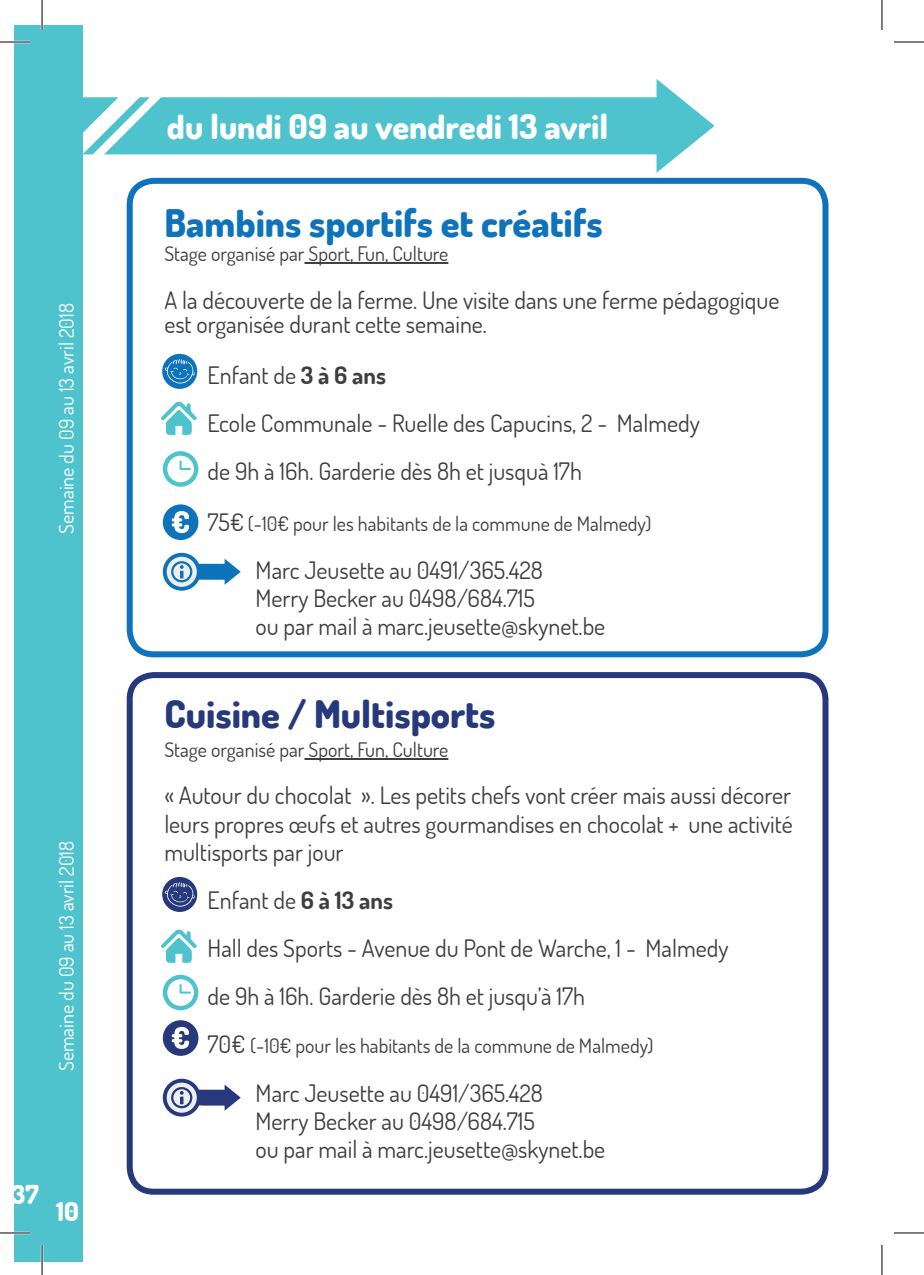
<style>
.page{position:relative;width:924px;height:1275px;background:#fff}
.page>*{position:absolute;margin:0;border:0;box-sizing:border-box;transform-origin:0 0}
.t1{font:800 38px "Dosis";color:#0e73bb}
.t2{font:800 38px "Dosis";color:#26397c}
.t3{font:800 34px "Dosis";color:#fff}
.t4{font:800 26px "Dosis";color:#fff}
.t5{font:24px/48px "Dosis";color:#3e3e3f}
.t6{font:20px "Dosis";color:#3e3e3f}
.t7{font:20px "Dosis";color:#fff}
.s1{font-weight:700}
.s2{font-size:24px}
</style>
<div class="page">
<div style="left:127px;top:178px;width:701px;height:479px;border:6px solid #0e73bb;border-radius:24px"></div>
<div style="left:14px;top:25px;width:68px;height:1236px;background:#4ec3ce"></div>
<hr style="left:304px;top:262px;width:144px;height:2px;background:#3e3e3f">
<hr style="left:304px;top:758px;width:144px;height:2px;background:#3e3e3f">
<svg style="left:163px;top:553px;width:37px;height:38px"></svg>
<div style="left:167px;top:557px;width:30px;height:30px;background:#edeeed;border-radius:50%"></div>
<svg style="left:171px;top:559px;width:70px;height:26px"></svg>
<svg style="left:163px;top:1078px;width:37px;height:38px"></svg>
<div style="left:167px;top:1082px;width:30px;height:30px;background:#edeeed;border-radius:50%"></div>
<svg style="left:171px;top:1084px;width:70px;height:26px"></svg>
<svg style="left:163px;top:451px;width:35px;height:36px"></svg>
<svg style="left:163px;top:974px;width:35px;height:36px"></svg>
<svg style="left:161px;top:401px;width:36px;height:34px"></svg>
<svg style="left:161px;top:929px;width:36px;height:34px"></svg>
<div style="left:163px;top:504px;width:35px;height:36px;background:#0e73bb;border-radius:50%"></div>
<svg style="left:172px;top:511px;width:17px;height:22px"></svg>
<div style="left:163px;top:1020px;width:35px;height:35px;background:#26397c;border-radius:50%"></div>
<svg style="left:172px;top:1027px;width:17px;height:22px"></svg>
<div style="left:127px;top:672px;width:701px;height:522px;border:6px solid #26397c;border-radius:24px"></div>
<div style="left:162px;top:354px;width:35px;height:35px;background:#0e73bb;border-radius:50%"></div>
<svg style="left:165px;top:358px;width:30px;height:26px"></svg>
<div style="left:162px;top:877px;width:35px;height:35px;background:#26397c;border-radius:50%"></div>
<svg style="left:165px;top:881px;width:30px;height:26px"></svg>
<svg style="left:104px;top:79px;width:610px;height:94px;fill:#4ec3ce"></svg>
<svg style="left:82px;top:97px;width:68px;height:57px"></svg>
<hr style="left:0;top:41px;width:30px;height:2px;background:#fff">
<hr style="left:0;top:1231px;width:30px;height:3px;background:#fff">
<hr style="left:41px;top:0;width:2px;height:30px;background:#fff">
<hr style="left:41px;top:1245px;width:2px;height:30px;background:#fff">
<hr style="left:0;top:42px;width:30px;height:1px;background:#000">
<hr style="left:893px;top:42px;width:30px;height:1px;background:#000">
<hr style="left:0;top:1232px;width:30px;height:1px;background:#000">
<hr style="left:893px;top:1232px;width:30px;height:1px;background:#000">
<hr style="left:42px;top:0;width:1px;height:30px;background:#000">
<hr style="left:42px;top:1245px;width:1px;height:30px;background:#000">
<hr style="left:881px;top:0;width:1px;height:30px;background:#000">
<hr style="left:881px;top:1245px;width:1px;height:30px;background:#000">
<p class="t7" style="left:53px;top:534px;width:232px;rotate:-90deg">Semaine du 09 au 13 avril 2018</p>
<p class="t7" style="left:53px;top:1071px;width:232px;rotate:-90deg">Semaine du 09 au 13 avril 2018</p>
<p class="t4" style="left:12px;top:1178px;width:29px">37</p>
<p class="t4" style="left:56px;top:1195px;width:24px">10</p>
<h2 class="t3" style="left:167px;top:105px;width:443px">du lundi 09 au vendredi 13 avril</h2>
<h1 class="t1" style="left:164px;top:199px;width:439px">Bambins sportifs et créatifs</h1>
<p class="t6" style="left:164px;top:240px;width:285px">Stage organisé par Sport, Fun, Culture</p>
<p class="t5" style="left:164px;top:287px;width:616px;line-height:24px">A la découverte de la ferme. Une visite dans une ferme pédagogique est organisée durant cette semaine.</p>
<p class="t5" style="left:207px;top:350px;width:493px">Enfant de <span class="s1">3 à 6 ans<br></span>Ecole Communale - Ruelle des Capucins, 2 - Malmedy de 9h à 16h. Garderie dès 8h et jusquà 17h</p>
<p class="t6" style="left:207px;top:510px;width:445px"><span class="s2">75€</span> (-10€ pour les habitants de la commune de Malmedy)</p>
<p class="t5" style="left:255px;top:555px;width:351px;line-height:28px">Marc Jeusette au 0491/365.428<br>Merry Becker au 0498/684.715<br>ou par mail à marc.jeusette@skynet.be</p>
<h1 class="t2" style="left:164px;top:690px;width:332px">Cuisine / Multisports</h1>
<p class="t6" style="left:164px;top:736px;width:285px">Stage organisé par Sport, Fun, Culture</p>
<p class="t5" style="left:164px;top:780px;width:629px;line-height:28.8px;text-align:justify">« Autour du chocolat ». Les petits chefs vont créer mais aussi décorer leurs propres œufs et autres gourmandises en chocolat + une activité multisports par jour</p>
<p class="t5" style="left:207px;top:876px;width:522px">Enfant de <span class="s1">6 à 13 ans<br></span>Hall des Sports - Avenue du Pont de Warche, 1 - Malmedy de 9h à 16h. Garderie dès 8h et jusqu’à 17h</p>
<p class="t6" style="left:207px;top:1033px;width:447px"><span class="s2">70€</span> (-10€ pour les habitants de la commune de Malmedy)</p>
<p class="t5" style="left:255px;top:1078px;width:351px;line-height:28px">Marc Jeusette au 0491/365.428<br>Merry Becker au 0498/684.715<br>ou par mail à marc.jeusette@skynet.be</p>
</div>
